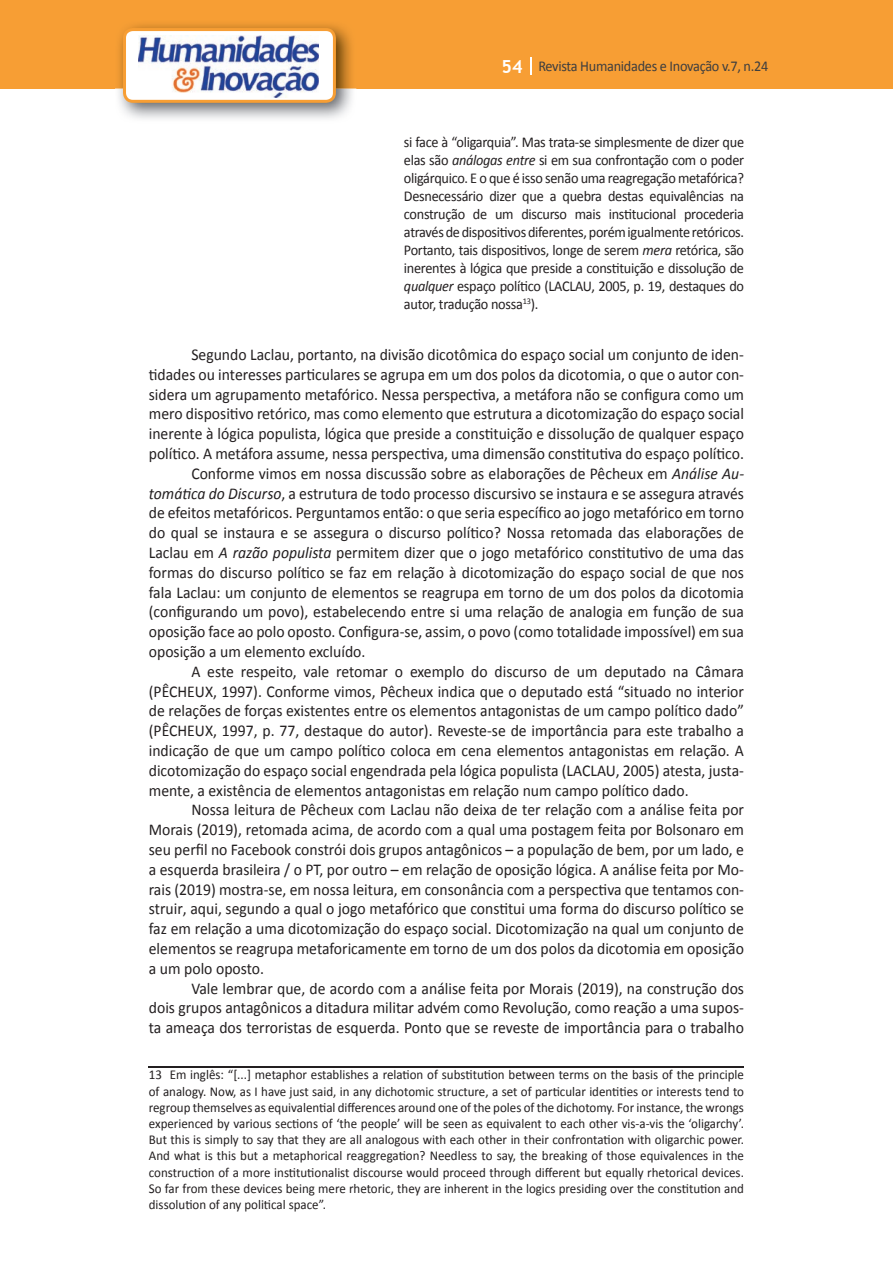
<style>
.page{position:relative;width:893px;height:1263px;background:#fff}
.page>*{position:absolute;margin:0;border:0;box-sizing:border-box;transform-origin:0 0}
.t1{font:16.5px "Calibri";color:#231f20;scale:.95 1}
.t2{font:15px/18px "Calibri";letter-spacing:-.02em;color:#231f20;text-align:justify;scale:.95 1}
.t3{font:15px "Calibri";letter-spacing:-.02em;color:#3e3e3f;scale:.95 1}
.t4{font:13.5px/16.2px "Calibri";color:#231f20;text-align:justify;scale:.96 1}
.s1{font-family:"Trebuchet MS";font-weight:700;font-size:18px;color:#fff}
.s2{font-style:italic}
</style>
<div class="page">
<div style="left:0;top:0;width:893px;height:88px;background:#f79e34"></div>
<svg style="left:530px;top:57px;width:2px;height:18px"></svg>
<img style="left:115px;top:24px;width:241px;height:95px">
<svg style="left:123px;top:28px;width:213px;height:75px"></svg>
<hr style="left:149px;top:1067px;width:595px;height:1px;background:#231f20">
<p class="t3" style="left:501px;top:57px;width:282px"><span class="s1">54</span> Revista Humanidades e Inovação v.7, n.24</p>
<p class="t2" style="left:404px;top:133px;width:360px">si face à “oligarquia”. Mas trata-se simplesmente de dizer que elas são <span class="s2">análogas entre</span> si em sua confrontação com o poder oligárquico. E o que é isso senão uma reagregação metafórica?<br>Desnecessário dizer que a quebra destas equivalências na construção de um discurso mais institucional procederia através de dispositivos diferentes, porém igualmente retóricos.<br>Portanto, tais dispositivos, longe de serem <span class="s2">mera</span> retórica, são inerentes à lógica que preside a constituição e dissolução de <span class="s2">qualquer</span> espaço político (LACLAU, 2005, p. 19, destaques do autor, tradução nossa<sup>13</sup>).</p>
<p class="t1" style="left:191px;top:344px;width:583px">Segundo Laclau, portanto, na divisão dicotômica do espaço social um conjunto de iden-</p>
<p class="t1" style="left:149px;top:364px;width:628px">tidades ou interesses particulares se agrupa em um dos polos da dicotomia, o que o autor con-</p>
<p class="t1" style="left:149px;top:384px;width:628px">sidera um agrupamento metafórico. Nessa perspectiva, a metáfora não se configura como um</p>
<p class="t1" style="left:149px;top:403px;width:628px">mero dispositivo retórico, mas como elemento que estrutura a dicotomização do espaço social</p>
<p class="t1" style="left:149px;top:423px;width:628px">inerente à lógica populista, lógica que preside a constituição e dissolução de qualquer espaço</p>
<p class="t1" style="left:149px;top:443px;width:628px">político. A metáfora assume, nessa perspectiva, uma dimensão constitutiva do espaço político.</p>
<p class="t1" style="left:191px;top:463px;width:583px">Conforme vimos em nossa discussão sobre as elaborações de Pêcheux em <span class="s2">Análise Au-</span></p>
<p class="t1" style="left:149px;top:483px;width:628px"><span class="s2">tomática do Discurso</span>, a estrutura de todo processo discursivo se instaura e se assegura através</p>
<p class="t1" style="left:149px;top:502px;width:628px">de efeitos metafóricos. Perguntamos então: o que seria específico ao jogo metafórico em torno</p>
<p class="t1" style="left:149px;top:522px;width:628px">do qual se instaura e se assegura o discurso político? Nossa retomada das elaborações de</p>
<p class="t1" style="left:149px;top:542px;width:628px">Laclau em <span class="s2">A razão populista</span> permitem dizer que o jogo metafórico constitutivo de uma das</p>
<p class="t1" style="left:149px;top:562px;width:628px">formas do discurso político se faz em relação à dicotomização do espaço social de que nos</p>
<p class="t1" style="left:149px;top:582px;width:628px">fala Laclau: um conjunto de elementos se reagrupa em torno de um dos polos da dicotomia</p>
<p class="t1" style="left:149px;top:601px;width:628px">(configurando um povo), estabelecendo entre si uma relação de analogia em função de sua</p>
<p class="t1" style="left:149px;top:621px;width:628px">oposição face ao polo oposto. Configura-se, assim, o povo (como totalidade impossível) em sua</p>
<p class="t1" style="left:149px;top:641px;width:230px">oposição a um elemento excluído.</p>
<p class="t1" style="left:191px;top:661px;width:583px">A este respeito, vale retomar o exemplo do discurso de um deputado na Câmara</p>
<p class="t1" style="left:149px;top:681px;width:628px">(PÊCHEUX, 1997). Conforme vimos, Pêcheux indica que o deputado está “situado no interior</p>
<p class="t1" style="left:149px;top:700px;width:628px">de relações de forças existentes entre os elementos antagonistas de um campo político dado”</p>
<p class="t1" style="left:149px;top:720px;width:628px">(PÊCHEUX, 1997, p. 77, destaque do autor). Reveste-se de importância para este trabalho a</p>
<p class="t1" style="left:149px;top:740px;width:628px">indicação de que um campo político coloca em cena elementos antagonistas em relação. A</p>
<p class="t1" style="left:149px;top:760px;width:628px">dicotomização do espaço social engendrada pela lógica populista (LACLAU, 2005) atesta, justa-</p>
<p class="t1" style="left:149px;top:780px;width:570px">mente, a existência de elementos antagonistas em relação num campo político dado.</p>
<p class="t1" style="left:191px;top:799px;width:583px">Nossa leitura de Pêcheux com Laclau não deixa de ter relação com a análise feita por</p>
<p class="t1" style="left:149px;top:819px;width:628px">Morais (2019), retomada acima, de acordo com a qual uma postagem feita por Bolsonaro em</p>
<p class="t1" style="left:149px;top:839px;width:628px">seu perfil no Facebook constrói dois grupos antagônicos – a população de bem, por um lado, e</p>
<p class="t1" style="left:149px;top:859px;width:628px">a esquerda brasileira / o PT, por outro – em relação de oposição lógica. A análise feita por Mo-</p>
<p class="t1" style="left:149px;top:879px;width:628px">rais (2019) mostra-se, em nossa leitura, em consonância com a perspectiva que tentamos con-</p>
<p class="t1" style="left:149px;top:898px;width:628px">struir, aqui, segundo a qual o jogo metafórico que constitui uma forma do discurso político se</p>
<p class="t1" style="left:149px;top:918px;width:628px">faz em relação a uma dicotomização do espaço social. Dicotomização na qual um conjunto de</p>
<p class="t1" style="left:149px;top:938px;width:628px">elementos se reagrupa metaforicamente em torno de um dos polos da dicotomia em oposição</p>
<p class="t1" style="left:149px;top:958px;width:123px">a um polo oposto.</p>
<p class="t1" style="left:191px;top:978px;width:583px">Vale lembrar que, de acordo com a análise feita por Morais (2019), na construção dos</p>
<p class="t1" style="left:149px;top:997px;width:628px">dois grupos antagônicos a ditadura militar advém como Revolução, como reação a uma supos-</p>
<p class="t1" style="left:149px;top:1017px;width:628px">ta ameaça dos terroristas de esquerda. Ponto que se reveste de importância para o trabalho</p>
<p class="t4" style="left:149px;top:1067px;width:621px">13 Em inglês: “[...] metaphor establishes a relation of substitution between terms on the basis of the principle of analogy. Now, as I have just said, in any dichotomic structure, a set of particular identities or interests tend to regroup themselves as equivalential differences around one of the poles of the dichotomy. For instance, the wrongs experienced by various sections of ‘the people’ will be seen as equivalent to each other vis-a-vis the ‘oligarchy’.<br>But this is simply to say that they are all analogous with each other in their confrontation with oligarchic power.<br>And what is this but a metaphorical reaggregation? Needless to say, the breaking of those equivalences in the construction of a more institutionalist discourse would proceed through different but equally rhetorical devices.<br>So far from these devices being mere rhetoric, they are inherent in the logics presiding over the constitution and dissolution of any political space”.</p>
</div>
